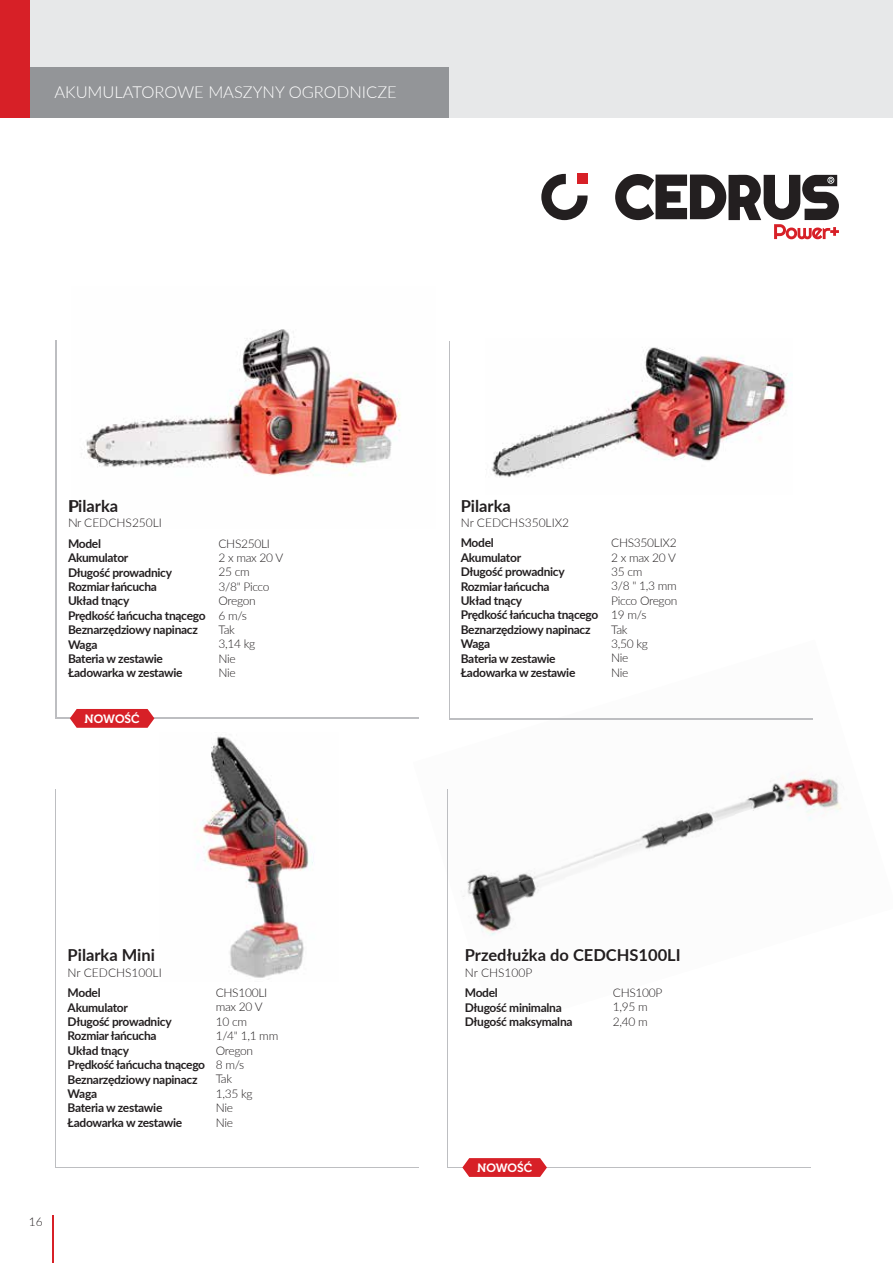
<style>
.page{position:relative;width:893px;height:1263px;background:#fff}
.page>*{position:absolute;margin:0;border:0;box-sizing:border-box;transform-origin:0 0}
.t1{font:700 16.5px "Lato";color:#231f20}
.t2{font:300 16.5px "Lato";color:#fff}
.t3{font:700 12px/14.4px "Lato";letter-spacing:-.025em;color:#231f20}
.t4{font:300 12px/14.4px "Lato";letter-spacing:-.025em;color:#231f20}
.t5{font:300 12px "Lato";color:#231f20}
.t6{font:12px "Museo 700";color:#fff}
</style>
<div class="page">
<svg style="left:541px;top:174px;width:47px;height:46px"></svg>
<div style="left:577px;top:174px;width:11px;height:10px;background:#d72027"></div>
<svg style="left:615px;top:174px;width:224px;height:65px"></svg>
<div style="left:0;top:0;width:893px;height:118px;background:#e7e8e9"></div>
<hr style="left:53px;top:1215px;width:1px;height:48px;background:#d72027">
<div style="left:0;top:67px;width:448px;height:51px;background:#939598"></div>
<div style="left:0;top:0;width:30px;height:118px;background:#d72027"></div>
<svg style="left:70px;top:709px;width:84px;height:19px;background:#da3239"></svg>
<img style="left:491px;top:347px;width:298px;height:130px">
<img style="left:197px;top:736px;width:116px;height:242px">
<svg style="left:462px;top:1158px;width:85px;height:19px;background:#da343b"></svg>
<img style="left:413px;top:640px;width:429px;height:390px">
<img style="left:86px;top:329px;width:315px;height:147px">
<h1 class="t2" style="left:54px;top:80px;width:344px">AKUMULATOROWE MASZYNY OGRODNICZE</h1>
<h1 class="t1" style="left:68px;top:494px;width:52px">Pilarka</h1>
<p class="t5" style="left:68px;top:514px;width:96px">Nr CEDCHS250LI</p>
<p class="t3" style="left:68px;top:536px;width:139px">Model<br>Akumulator<br>Długość prowadnicy<br>Rozmiar łańcucha<br>Układ tnący<br>Prędkość łańcucha tnącego<br>Beznarzędziowy napinacz<br>Waga<br>Bateria w zestawie<br>Ładowarka w zestawie</p>
<p class="t4" style="left:218px;top:536px;width:66px">CHS250LI<br>2 x max 20 V<br>25 cm<br>3/8" Picco<br>Oregon<br>6 m/s<br>Tak<br>3,14 kg<br>Nie<br>Nie</p>
<p class="t6" style="left:85px;top:712px;width:57px">NOWOŚĆ</p>
<h1 class="t1" style="left:68px;top:943px;width:89px">Pilarka Mini</h1>
<p class="t5" style="left:68px;top:964px;width:96px">Nr CEDCHS100LI</p>
<p class="t3" style="left:68px;top:985px;width:139px">Model<br>Akumulator<br>Długość prowadnicy<br>Rozmiar łańcucha<br>Układ tnący<br>Prędkość łańcucha tnącego<br>Beznarzędziowy napinacz<br>Waga<br>Bateria w zestawie<br>Ładowarka w zestawie</p>
<p class="t4" style="left:216px;top:985px;width:64px">CHS100LI max 20 V<br>10 cm<br>1/4" 1,1 mm<br>Oregon<br>8 m/s<br>Tak<br>1,35 kg<br>Nie<br>Nie</p>
<p class="t4" style="left:29px;top:1214px;width:15px">16</p>
<h1 class="t1" style="left:461px;top:493px;width:52px">Pilarka</h1>
<p class="t5" style="left:461px;top:514px;width:110px">Nr CEDCHS350LIX2</p>
<p class="t3" style="left:461px;top:535px;width:139px">Model<br>Akumulator<br>Długość prowadnicy<br>Rozmiar łańcucha<br>Układ tnący<br>Prędkość łańcucha tnącego<br>Beznarzędziowy napinacz<br>Waga<br>Bateria w zestawie<br>Ładowarka w zestawie</p>
<p class="t4" style="left:611px;top:535px;width:68px">CHS350LIX2<br>2 x max 20 V<br>35 cm<br>3/8 " 1,3 mm<br>Picco Oregon<br>19 m/s<br>Tak<br>3,50 kg<br>Nie<br>Nie</p>
<h1 class="t1" style="left:465px;top:943px;width:217px">Przedłużka do CEDCHS100LI</h1>
<p class="t5" style="left:465px;top:964px;width:69px">Nr CHS100P</p>
<p class="t4" style="left:613px;top:985px;width:51px">CHS100P<br>1,95 m<br>2,40 m</p>
<p class="t3" style="left:465px;top:985px;width:109px">Model<br>Długość minimalna<br>Długość maksymalna</p>
<p class="t6" style="left:477px;top:1161px;width:57px">NOWOŚĆ</p>
</div>
